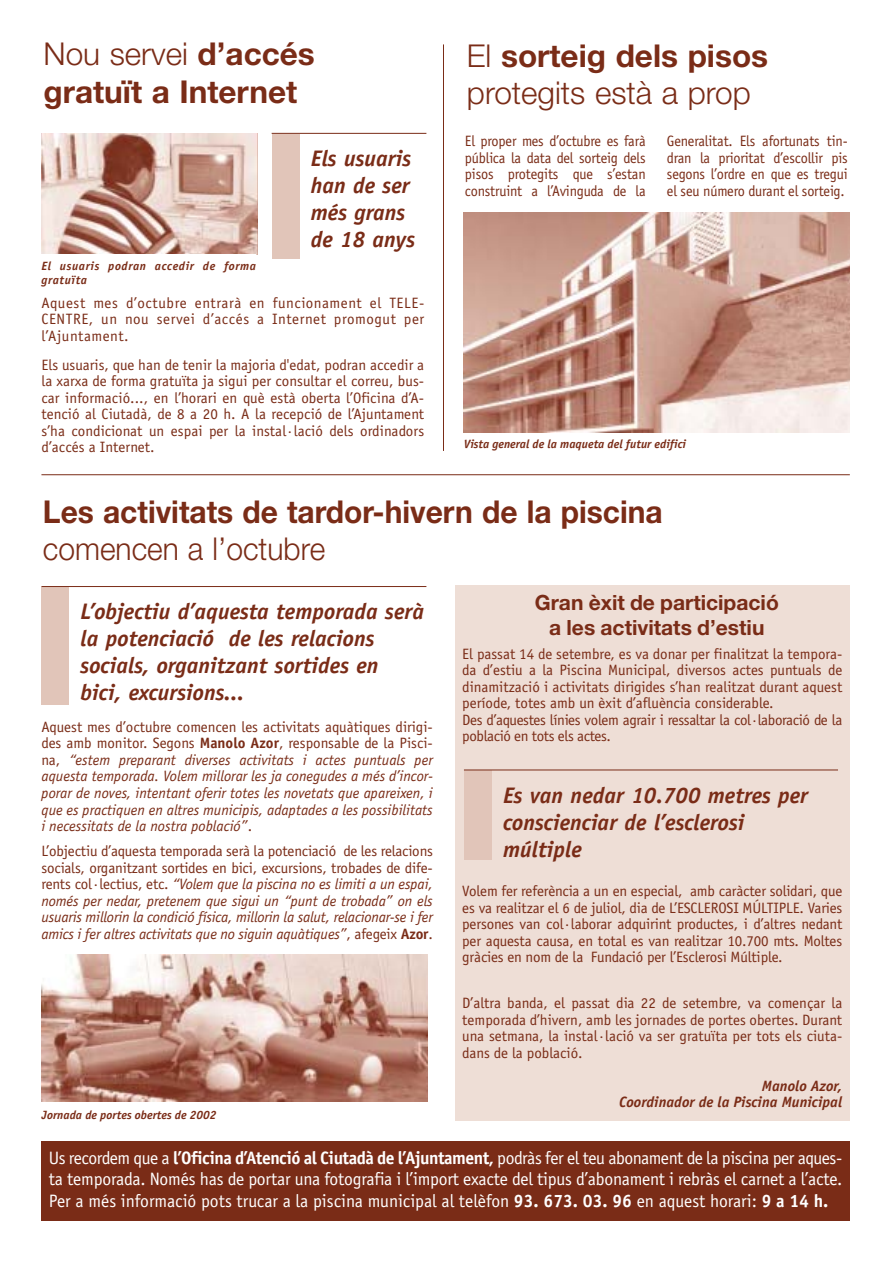
<style>
.page{position:relative;width:893px;height:1262px;background:#fff}
.page>*{position:absolute;margin:0;border:0;box-sizing:border-box;transform-origin:0 0}
.t1{font:700 31.5px "Helvetica Neue";color:#7a2c17;scale:.95 1}
.t2{font:300 31.5px/37.5px "Helvetica Neue";color:#7a2c17}
.t3{font:700 31.5px/37.5px "Helvetica Neue";color:#7a2c17}
.t4{font:300 31.5px "Helvetica Neue";color:#7a2c17;scale:.95 1}
.t5{font:italic 700 22.5px/27px "Officina Sans";color:#7a2c17}
.t6{font:700 21px/25.2px "Helvetica Neue";color:#7a2c17;text-align:center}
.t7{font:18px/21.6px "Officina Sans";color:#fff;text-align:justify}
.t8{font:15px/16.5px "Officina Sans";color:#7a2c17;text-align:justify}
.t9{font:italic 15px/16.5px "Officina Sans";letter-spacing:-.005em;color:#7a2c17;text-align:justify}
.t10{font:15px/16.5px "Officina Sans";color:#7a2c17;text-align:justify;scale:.95 1}
.t11{font:italic 700 15px/16.5px "Officina Sans";color:#7a2c17;text-align:right}
.t12{font:italic 700 12px "Officina Sans";color:#7a2c17}
.t13{font:italic 700 12px/13.5px "Officina Sans";letter-spacing:.05em;color:#7a2c17}
.s1{font-weight:300}
.s2{font-weight:700}
.s3{font-style:normal}
.s4{font-weight:700;font-style:normal}
</style>
<div class="page">
<img style="left:41px;top:954px;width:386px;height:147px">
<hr style="left:41px;top:474px;width:808px;height:1px;background:#7a2c17">
<hr style="left:443px;top:44px;width:1px;height:407px;background:#7a2c17">
<img style="left:464px;top:213px;width:385px;height:219px">
<img style="left:41px;top:133px;width:216px;height:121px">
<div style="left:41px;top:1140px;width:808px;height:80px;background:#7a2c17"></div>
<div style="left:455px;top:585px;width:394px;height:536px;background:#eeded6"></div>
<div style="left:41px;top:587px;width:28px;height:117px;background:#e1c5b9"></div>
<hr style="left:41px;top:586px;width:385px;height:1px;background:#7a2c17">
<div style="left:464px;top:770px;width:27px;height:89px;background:#e1c5b9"></div>
<hr style="left:464px;top:769px;width:374px;height:1px;background:#7a2c17">
<div style="left:272px;top:134px;width:27px;height:124px;background:#e1c5b9"></div>
<hr style="left:272px;top:133px;width:154px;height:1px;background:#7a2c17">
<h1 class="t3" style="left:43px;top:38px;width:273px"><span class="s1">Nou servei</span> d’accés gratuït a Internet</h1>
<p class="t13" style="left:41px;top:260px;width:216px">El usuaris podran accedir de forma gratuïta</p>
<h2 class="t5" style="left:311px;top:147px;width:106px">Els usuaris han de ser més grans de 18 anys</h2>
<p class="t8" style="left:41px;top:295px;width:384px">Aquest mes d’octubre entrarà en funcionament el TELE-CENTRE, un nou servei d’accés a Internet promogut per l’Ajuntament.</p>
<p class="t8" style="left:41px;top:358px;width:384px">Els usuaris, que han de tenir la majoria d'edat, podran accedir a la xarxa de forma gratuïta ja sigui per consultar el correu, bus&shy;car informació..., en l’horari en què està oberta l’Oficina d’A&shy;tenció al Ciutadà, de 8 a 20 h. A la recepció de l’Ajuntament s’ha condicionat un espai per la instal·lació dels ordinadors d’accés a Internet.</p>
<h1 class="t2" style="left:467px;top:40px;width:303px">El <span class="s2">sorteig dels pisos </span>protegits està a prop</h1>
<p class="t10" style="left:465px;top:134px;width:192px">El proper mes d’octubre es farà pública la data del sorteig dels pisos protegits que s’estan construint a l’Avinguda de la</p>
<p class="t10" style="left:667px;top:134px;width:192px">Generalitat. Els afortunats tin&shy;dran la prioritat d’escollir pis segons l’ordre en que es tregui el seu número durant el sorteig.</p>
<p class="t12" style="left:464px;top:439px;width:224px">Vista general de la maqueta del futur edifici</p>
<h1 class="t1" style="left:43px;top:500px;width:653px">Les activitats de tardor-hivern de la piscina</h1>
<h1 class="t4" style="left:43px;top:538px;width:298px">comencen a l’octubre</h1>
<h2 class="t5" style="left:81px;top:600px;width:345px">L’objectiu d’aquesta temporada serà la potenciació de les relacions socials, organitzant sortides en bici, excursions...</h2>
<p class="t9" style="left:41px;top:720px;width:393px"><span class="s3">Aquest mes d’octubre comencen les activitats aquàtiques dirigi&shy;des amb monitor. Segons</span> <span class="s4">Manolo Azor</span><span class="s3">, responsable de la Pisci&shy;na,</span> “estem preparant diverses activitats i actes puntuals per aquesta temporada. Volem millorar les ja conegudes a més d’incor&shy;porar de noves, intentant oferir totes les novetats que apareixen, i que es practiquen en altres municipis, adaptades a les possibilitats i necessitats de la nostra població”<span class="s3">.</span></p>
<p class="t9" style="left:41px;top:844px;width:393px"><span class="s3">L’objectiu d’aquesta temporada serà la potenciació de les relacions socials, organitzant sortides en bici, excursions, trobades de dife&shy;rents col·lectius, etc.</span> “Volem que la piscina no es limiti a un espai, només per nedar, pretenem que sigui un “punt de trobada” on els usuaris millorin la condició física, millorin la salut, relacionar-se i fer amics i fer altres activitats que no siguin aquàtiques”<span class="s3">, afegeix</span> <span class="s4">Azor</span><span class="s3">.</span></p>
<p class="t12" style="left:41px;top:1110px;width:177px">Jornada de portes obertes de 2002</p>
<h3 class="t6" style="left:535px;top:592px;width:245px">Gran èxit de participació a les activitats d’estiu</h3>
<p class="t8" style="left:462px;top:647px;width:381px;text-align:left">El passat 14 de setembre, es va donar per finalitzat la tempora&shy;da d’estiu a la Piscina Municipal, diversos actes puntuals de dinamització i activitats dirigides s’han realitzat durant aquest període, totes amb un èxit d’afluència considerable.<br>Des d’aquestes línies volem agrair i ressaltar la col·laboració de la població en tots els actes.</p>
<h2 class="t5" style="left:503px;top:783px;width:306px">Es van nedar 10.700 metres per conscienciar de l’esclerosi múltiple</h2>
<p class="t8" style="left:462px;top:884px;width:381px">Volem fer referència a un en especial, amb caràcter solidari, que es va realitzar el 6 de juliol, dia de L’ESCLEROSI MÚLTIPLE. Varies persones van col·laborar adquirint productes, i d’altres nedant per aquesta causa, en total es van realitzar 10.700 mts. Moltes gràcies en nom de la Fundació per l’Esclerosi Múltiple.</p>
<p class="t8" style="left:462px;top:996px;width:381px">D’altra banda, el passat dia 22 de setembre, va començar la temporada d’hivern, amb les jornades de portes obertes. Durant una setmana, la instal·lació va ser gratuïta per tots els ciuta&shy;dans de la població.</p>
<p class="t11" style="left:619px;top:1078px;width:224px">Manolo Azor,<br>Coordinador de la Piscina Municipal</p>
<p class="t7" style="left:49px;top:1148px;width:794px">Us recordem que a <span class="s2">l’Oficina d’Atenció al Ciutadà de l’Ajuntament,</span> podràs fer el teu abonament de la piscina per aques&shy;ta temporada. Només has de portar una fotografia i l’import exacte del tipus d’abonament i rebràs el carnet a l’acte.<br>Per a més informació pots trucar a la piscina municipal al telèfon <span class="s2">93. 673. 03. 96</span> en aquest horari: <span class="s2">9 a 14 h.</span></p>
</div>
